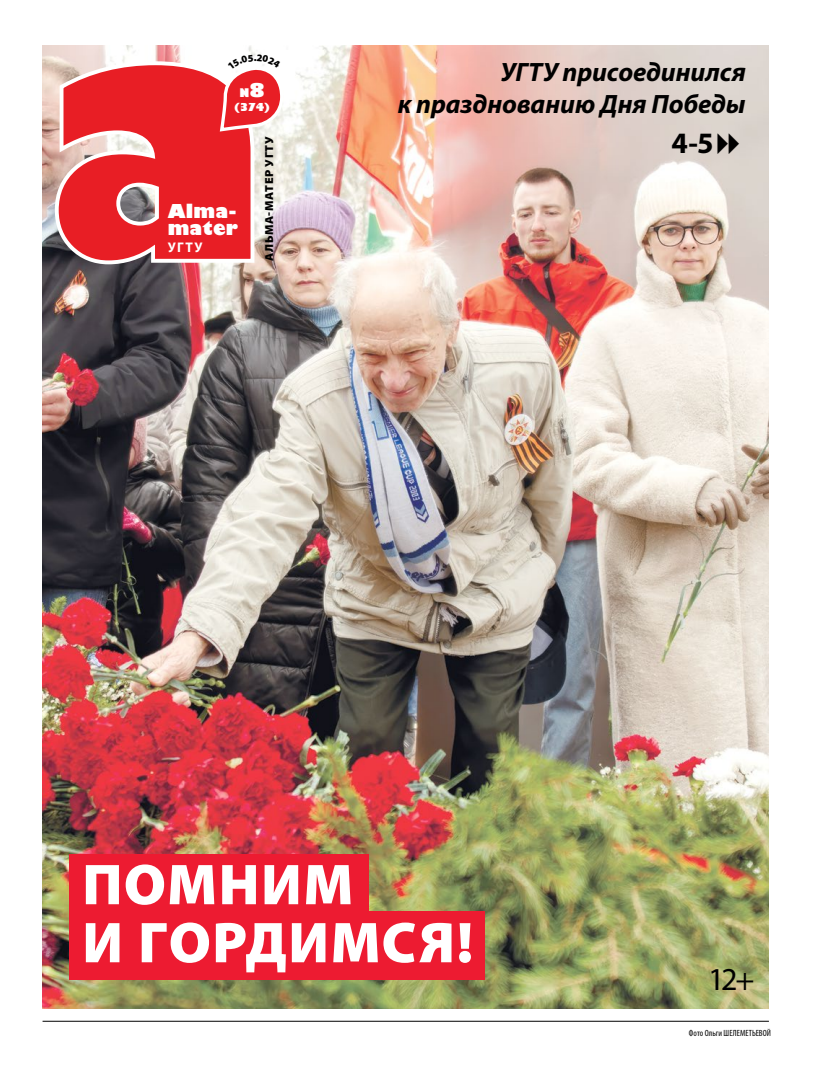
<style>
.page{position:relative;width:820px;height:1078px;background:#fff}
.page>*{position:absolute;margin:0;border:0;box-sizing:border-box;transform-origin:0 0}
.t1{font:900 58px/58px "Myriad Pro";letter-spacing:.02em;color:#fff}
.t2{font:32px "Myriad Pro";color:#000}
.t3{font:700 29.7px "Myriad Pro";color:#000}
.t4{font:italic 700 26.6px/31.9px "Myriad Pro";letter-spacing:-.005em;color:#000;text-align:right}
.t5{font:800 18.6px/17.2px "Gill Sans";letter-spacing:.01em;color:#fff}
.t6{font:700 14px "Myriad Pro";color:#fff}
.t7{font:900 11.7px "Myriad Pro";letter-spacing:.055em;color:#000}
.t8{font:800 11.6px "Gill Sans";color:#fff}
.t9{font:800 10.7px "Gill Sans";color:#fff}
.t10{font:condensed 9px "Myriad Pro";letter-spacing:.005em;color:#000}
.s1{font-size:18.5px}
</style>
<div class="page">
<hr style="left:43px;top:1020px;width:725px;height:1px;background:#000">
<img style="left:43px;top:45px;width:725px;height:963px">
<svg style="left:53px;top:59px;width:203px;height:207px;background:#e24b4f"></svg>
<div style="left:69px;top:853px;width:300px;height:61px;background:#ed1b31"></div>
<div style="left:69px;top:911px;width:416px;height:68px;background:#ed1b31"></div>
<svg style="left:717px;top:133px;width:22px;height:21px"></svg>
<svg style="left:218px;top:54px;width:67px;height:79px"></svg>
<p class="t8" style="left:239px;top:85px;width:27px">N<span class="s1">8</span></p>
<p class="t9" style="left:234px;top:100px;width:37px">(374)</p>
<p class="t7" style="left:262px;top:260px;width:126px;rotate:-90deg">АЛЬМА-МАТЕР УГТУ</p>
<p class="t5" style="left:168px;top:203px;width:72px">Alma&shy;mater</p>
<p class="t6" style="left:168px;top:238px;width:36px">УГТУ</p>
<p class="t4" style="left:397px;top:55px;width:349px">УГТУ присоединился<br>к празднованию Дня Победы</p>
<p class="t3" style="left:671px;top:124px;width:44px">4-5</p>
<h1 class="t1" style="left:82px;top:856px;width:392px">ПОМНИМ<br>И ГОРДИМСЯ!</h1>
<p class="t2" style="left:707px;top:959px;width:48px">12+</p>
<p class="t10" style="left:688px;top:1027px;width:84px">Фото Ольги ШЕЛЕМЕТЬЕВОЙ</p>
</div>
